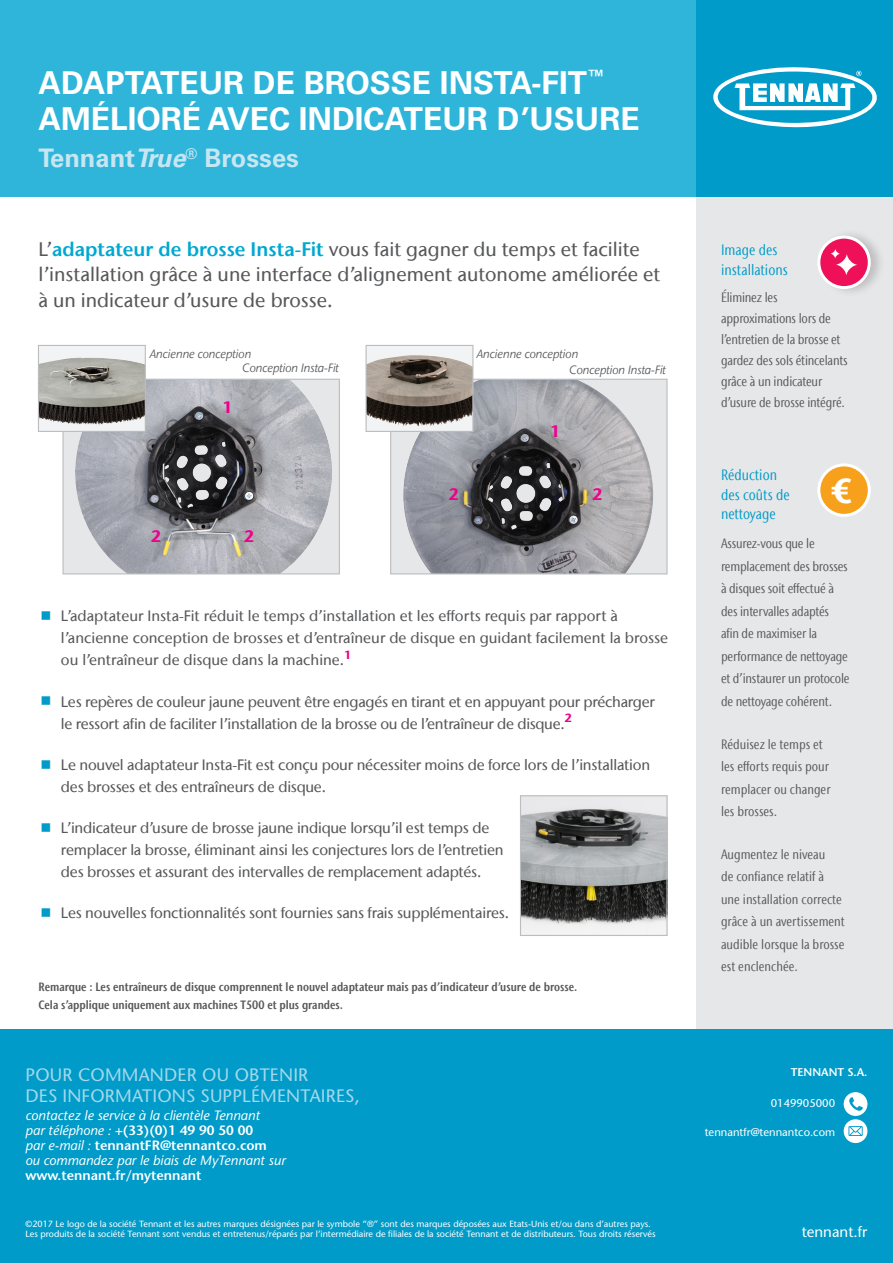
<style>
.page{position:relative;width:893px;height:1263px;background:#fff}
.page>*{position:absolute;margin:0;border:0;box-sizing:border-box;transform-origin:0 0}
.Intro_copy{font:700 34.5px "Stone Sans IIITC Com";color:#fff}
.t1{font:700 31.5px/36px "Univers LT Std";color:#fff}
.t2{font:700 25.5px "Univers LT Std";color:#c8e6f2}
.t3{font:500 19.5px/25.5px "Stone Sans IIITC Com";color:#57585a}
.Seeing_is_believing{font:500 18px/21px "Stone Sans Std";letter-spacing:.01em;color:#a4d8ec}
.t4{font:700 16.5px "Stone Sans IIITC Com";color:#ed028c}
.t5{font:500 15px/21.8px "Stone Sans IIITC Com";letter-spacing:-.015em;color:#57585a}
.t6{font:italic 500 15px/18px "Stone Sans Std";color:#fff}
.t7{font:condensed 15px/19.5px "Stone Sans IIITC Com";color:#009bc8}
.t8{font:500 15px "Stone Sans Std";color:#fff}
.t9{font:condensed 13.5px/22.5px "Stone Sans IIITC Com";letter-spacing:-.015em;color:#57585a}
.Seeing_is_believing-2{font:italic 500 13.5px/15px "Stone Sans Std";color:#fff}
.Seeing_is_believing-3{font:600 13.5px "Stone Sans Std";color:#fff}
.t10{font:600 condensed 12px/18px "Stone Sans IIITC Com";color:#57585a}
.t11{font:italic 12px "Stone Sans IIITC Com";color:#57585a}
.t12{font:500 11.25px "Stone Sans Std";color:#fff}
.t13{font:600 11.25px "Stone Sans Std";color:#fff}
.t14{font:500 9px/10.8px "Stone Sans Std";color:#fff}
.s1{font-style:italic}
.s2{font-weight:600;color:#00a8d1}
.s3{font-weight:600;font-style:normal}
.s4{font-weight:500;font-style:italic}
</style>
<div class="page">
<div style="left:697px;top:196px;width:196px;height:1067px;background:#e6e7e9"></div>
<div style="left:0;top:0;width:893px;height:196px;background:#2fb5d9"></div>
<div style="left:816px;top:229px;width:69px;height:69px;background:#231f20;opacity:.2"></div>
<div style="left:819px;top:237px;width:50px;height:51px;background:#ee1059;border-radius:50%"></div>
<div style="left:817px;top:236px;width:54px;height:53px;border:3px solid #fff;border-radius:50%"></div>
<svg style="left:830px;top:249px;width:10px;height:10px"></svg>
<svg style="left:835px;top:253px;width:23px;height:23px"></svg>
<div style="left:63px;top:379px;width:276px;height:195px;background:#e6e7e9"></div>
<img style="left:75px;top:381px;width:257px;height:191px">
<div style="left:62px;top:379px;width:278px;height:195px;border:1px solid #bcbdc0"></div>
<div style="left:391px;top:379px;width:276px;height:195px;background:#e6e7e9"></div>
<img style="left:403px;top:381px;width:250px;height:191px">
<div style="left:390px;top:379px;width:278px;height:195px;border:1px solid #bcbdc0"></div>
<img style="left:522px;top:797px;width:144px;height:137px">
<div style="left:520px;top:795px;width:148px;height:141px;border:1px solid #bcbdc0"></div>
<div style="left:38px;top:345px;width:107px;height:86px;background:#f2f3f4"></div>
<img style="left:40px;top:357px;width:104px;height:68px">
<div style="left:38px;top:345px;width:108px;height:87px;border:1px solid #bcbdc0"></div>
<div style="left:366px;top:345px;width:107px;height:86px;background:#f2f3f4"></div>
<img style="left:367px;top:355px;width:104px;height:71px">
<div style="left:365px;top:345px;width:108px;height:87px;border:1px solid #bcbdc0"></div>
<div style="left:697px;top:0;width:196px;height:196px;background:#009bc8"></div>
<svg style="left:713px;top:67px;width:164px;height:61px"></svg>
<div style="left:819px;top:465px;width:50px;height:50px;background:#f6a01b;border-radius:50%"></div>
<div style="left:817px;top:463px;width:54px;height:54px;border:3px solid #fff;border-radius:50%"></div>
<div style="left:0;top:1029px;width:893px;height:234px;background:#009bc8"></div>
<div style="left:844px;top:1092px;width:23px;height:24px;background:#fff;border-radius:50%"></div>
<svg style="left:849px;top:1097px;width:14px;height:14px"></svg>
<div style="left:844px;top:1119px;width:23px;height:24px;background:#fff;border-radius:50%"></div>
<svg style="left:848px;top:1126px;width:15px;height:10px"></svg>
<p class="t1" style="left:38px;top:65px;width:603px">ADAPTATEUR DE BROSSE INSTA-FIT<sup>™<br></sup>AMÉLIORÉ AVEC INDICATEUR D’USURE</p>
<p class="t2" style="left:38px;top:144px;width:262px">Tennant<span class="s1">True</span><sup>®</sup> Brosses</p>
<p class="t3" style="left:38px;top:236px;width:623px">L’<span class="s2">adaptateur de brosse Insta-Fit</span> vous fait gagner du temps et facilite l’installation grâce à une interface d’alignement autonome améliorée et à un indicateur d’usure de brosse.</p>
<p class="t7" style="left:721px;top:240px;width:68px">Image des installations</p>
<p class="t9" style="left:721px;top:287px;width:128px;line-height:21px">Éliminez les approximations lors de l’entretien de la brosse et gardez des sols étincelants grâce à un indicateur d’usure de brosse intégré.</p>
<p class="t11" style="left:150px;top:346px;width:103px">Ancienne conception</p>
<p class="t11" style="left:477px;top:346px;width:103px">Ancienne conception</p>
<p class="t11" style="left:243px;top:360px;width:98px">Conception Insta-Fit</p>
<p class="t11" style="left:570px;top:362px;width:98px">Conception Insta-Fit</p>
<p class="t4" style="left:222px;top:396px;width:12px">1</p>
<p class="t4" style="left:550px;top:420px;width:12px">1</p>
<p class="t4" style="left:151px;top:526px;width:12px">2</p>
<p class="t4" style="left:244px;top:526px;width:12px">2</p>
<p class="t4" style="left:448px;top:483px;width:12px">2</p>
<p class="t4" style="left:592px;top:483px;width:12px">2</p>
<p class="t5" style="left:61px;top:605px;width:609px;line-height:22.2px">L’adaptateur Insta-Fit réduit le temps d’installation et les efforts requis par rapport à l’ancienne conception de brosses et d’entraîneur de disque en guidant facilement la brosse ou l’entraîneur de disque dans la machine.<sup>1</sup></p>
<p class="t5" style="left:61px;top:691px;width:595px">Les repères de couleur jaune peuvent être engagés en tirant et en appuyant pour précharger le ressort afin de faciliter l’installation de la brosse ou de l’entraîneur de disque.<sup>2</sup></p>
<p class="t5" style="left:61px;top:754px;width:591px">Le nouvel adaptateur Insta-Fit est conçu pour nécessiter moins de force lors de l’installation des brosses et des entraîneurs de disque.</p>
<p class="t5" style="left:61px;top:817px;width:444px">L’indicateur d’usure de brosse jaune indique lorsqu’il est temps de remplacer la brosse, éliminant ainsi les conjectures lors de l’entretien des brosses et assurant des intervalles de remplacement adaptés.</p>
<p class="t5" style="left:61px;top:902px;width:450px">Les nouvelles fonctionnalités sont fournies sans frais supplémentaires.</p>
<p class="t10" style="left:38px;top:977px;width:541px">Remarque : Les entraîneurs de disque comprennent le nouvel adaptateur mais pas d’indicateur d’usure de brosse.<br>Cela s’applique uniquement aux machines T500 et plus grandes.</p>
<p class="Seeing_is_believing" style="left:26px;top:1064px;width:212px">VÉRIFIEZ PAR VOUS MÊME</p>
<p class="t6" style="left:26px;top:1087px;width:282px">Pour une démonstration ou des informations complémentaires, contactez-nous :</p>
<p class="Seeing_is_believing" style="left:26px;top:1064px;width:336px">POUR COMMANDER OU OBTENIR<br>DES INFORMATIONS SUPPLÉMENTAIRES,</p>
<p class="Seeing_is_believing-2" style="left:26px;top:1108px;width:236px">contactez le service à la clientèle Tennant par téléphone : <span class="s3">+(33)(0)1 49 90 50 00</span></p>
<p class="Seeing_is_believing-3" style="left:26px;top:1137px;width:243px"><span class="s4">par e-mail :</span> tennantFR@tennantco.com</p>
<p class="Seeing_is_believing-2" style="left:26px;top:1153px;width:261px">ou commandez par le biais de MyTennant sur <span class="s3">www.tennant.fr/mytennant</span></p>
<p class="t14" style="left:26px;top:1218px;width:632px">©2017 Le logo de la société Tennant et les autres marques désignées par le symbole “®” sont des marques déposées aux Etats-Unis et/ou dans d’autres pays.<br>Les produits de la société Tennant sont vendus et entretenus/réparés par l’intermédiaire de filiales de la société Tennant et de distributeurs. Tous droits réservés</p>
<p class="t7" style="left:721px;top:465px;width:70px">Réduction des coûts de nettoyage</p>
<p class="t9" style="left:721px;top:532px;width:130px">Assurez-vous que le remplacement des brosses à disques soit effectué à des intervalles adaptés afin de maximiser la performance de nettoyage et d’instaurer un protocole de nettoyage cohérent.</p>
<p class="t9" style="left:721px;top:732px;width:111px">Réduisez le temps et les efforts requis pour remplacer ou changer les brosses.</p>
<p class="t9" style="left:721px;top:843px;width:125px">Augmentez le niveau<br>de confiance relatif à une installation correcte grâce à un avertissement audible lorsque la brosse est enclenchée.</p>
<p class="Intro_copy" style="left:831px;top:468px;width:24px">€</p>
<p class="t13" style="left:791px;top:1065px;width:78px">TENNANT S.A.</p>
<p class="t12" style="left:771px;top:1096px;width:66px">0149905000</p>
<p class="t12" style="left:705px;top:1125px;width:132px">tennantfr@tennantco.com</p>
<p class="t8" style="left:802px;top:1223px;width:67px">tennant.fr</p>
</div>
